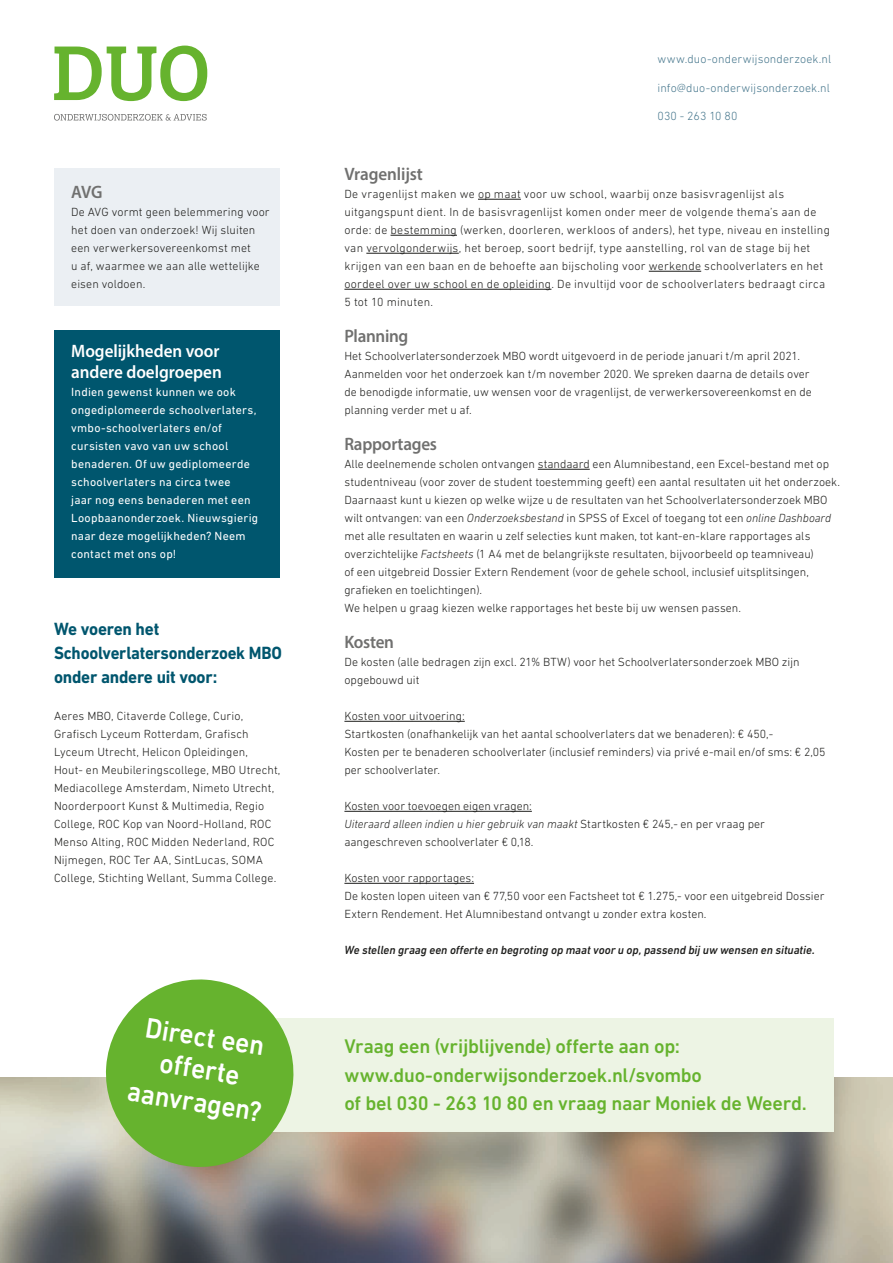
<style>
.page{position:relative;width:893px;height:1263px;background:#fff}
.page>*{position:absolute;margin:0;border:0;box-sizing:border-box;transform-origin:0 0}
.t1{font:500 28.95px/32.7px "DIN Next LT Pro";color:#fff;text-align:center;scale:.94 1}
.t2{font:500 20.1px/28.5px "DIN Next LT Pro";letter-spacing:-.015em;color:#66b32e}
.t3{font:700 18px/24px "DIN Next LT Pro";letter-spacing:-.015em;color:#00566e;scale:.95 1}
.t4{font:600 18px "Myriad Pro";letter-spacing:-.015em;color:#70706f;scale:.95 1}
.t5{font:600 18px/21px "Myriad Pro";letter-spacing:-.005em;color:#fff;scale:.95 1}
.t6{font:300 12px/18px "DIN Next LT Pro";letter-spacing:.005em;color:#1d1d1b}
.t7{font:12px/18px "DIN Next LT Pro";letter-spacing:.02em;color:#fff}
.t8{font:italic 500 12px "DIN Next LT Pro";color:#1d1d1b}
.t9{font:300 12px "DIN Next LT Pro";letter-spacing:.01em;color:#47778d}
.s1{font-family:"Myriad"}
.s2{font-style:italic}
</style>
<div class="page">
<hr style="left:478px;top:199px;width:43px;height:1px;background:#1d1d1b">
<hr style="left:391px;top:235px;width:66px;height:1px;background:#1d1d1b">
<hr style="left:366px;top:253px;width:93px;height:1px;background:#1d1d1b">
<hr style="left:649px;top:271px;width:52px;height:1px;background:#1d1d1b">
<hr style="left:344px;top:289px;width:207px;height:1px;background:#1d1d1b">
<hr style="left:538px;top:469px;width:52px;height:1px;background:#1d1d1b">
<hr style="left:344px;top:721px;width:121px;height:1px;background:#1d1d1b">
<hr style="left:344px;top:811px;width:188px;height:1px;background:#1d1d1b">
<hr style="left:344px;top:883px;width:130px;height:1px;background:#1d1d1b">
<img style="left:0;top:1078px;width:893px;height:185px">
<div style="left:169px;top:1018px;width:664px;height:113px;background:#edf4e4"></div>
<svg style="left:103px;top:979px;width:194px;height:191px;background:#84bd58"></svg>
<div style="left:54px;top:168px;width:226px;height:138px;background:#ebeff3"></div>
<div style="left:54px;top:330px;width:226px;height:247px;background:#00566e"></div>
<svg style="left:54px;top:114px;width:153px;height:7px"></svg>
<svg style="left:54px;top:46px;width:153px;height:55px"></svg>
<h3 class="t4" style="left:71px;top:181px;width:34px">AVG</h3>
<p class="t6" style="left:71px;top:203px;width:200px">De AVG vormt geen belemmering voor het doen van onderzoek! Wij sluiten een verwerkersovereenkomst met<br>u af, waarmee we aan alle wettelijke eisen voldoen.</p>
<h3 class="t5" style="left:71px;top:340px;width:160px">Mogelijkheden voor andere doelgroepen</h3>
<p class="t7" style="left:71px;top:383px;width:189px">Indien gewenst kunnen we ook ongediplomeerde schoolverlaters, vmbo-schoolverlaters en/of cursisten vavo van uw school benaderen. Of uw gediplomeerde schoolverlaters na circa twee<br>jaar nog eens benaderen met een<br>Loopbaanonderzoek. Nieuwsgierig naar deze mogelijkheden? Neem contact met ons op!</p>
<h3 class="t3" style="left:54px;top:617px;width:241px">We voeren het<br>Schoolverlatersonderzoek MBO onder andere uit voor:</h3>
<p class="t6" style="left:54px;top:707px;width:228px">Aeres MBO, Citaverde College, Curio, Grafisch Lyceum Rotterdam, Grafisch Lyceum Utrecht, Helicon Opleidingen,<br>Hout- en Meubileringscollege, MBO Utrecht, Mediacollege Amsterdam, Nimeto Utrecht, Noorderpoort Kunst &amp; Multimedia, Regio College, ROC Kop van Noord-Holland, ROC Menso Alting, ROC Midden Nederland, ROC Nijmegen, ROC Ter AA, SintLucas, SOMA College, Stichting Wellant, Summa College.</p>
<h1 class="t1" style="left:141px;top:1009px;width:146px;rotate:9deg">Direct een off erte aanvragen?</h1>
<p class="t9" style="left:657px;top:52px;width:175px">www.duo-onderwijsonderzoek.nl</p>
<p class="t9" style="left:657px;top:81px;width:174px">info<span class="s1">@</span>duo-onderwijsonderzoek.nl</p>
<p class="t9" style="left:657px;top:109px;width:81px">030 - 263 10 80</p>
<h3 class="t4" style="left:344px;top:163px;width:84px">Vragenlijst</h3>
<p class="t6" style="left:344px;top:185px;width:487px">De vragenlijst maken we op maat voor uw school, waarbij onze basisvragenlijst als uitgangspunt dient. In de basisvragenlijst komen onder meer de volgende thema’s aan de orde: de bestemming (werken, doorleren, werkloos of anders), het type, niveau en instelling van vervolgonderwijs, het beroep, soort bedrijf, type aanstelling, rol van de stage bij het krijgen van een baan en de behoefte aan bijscholing voor werkende schoolverlaters en het oordeel over uw school en de opleiding. De invultijd voor de schoolverlaters bedraagt circa 5 tot 10 minuten.</p>
<h3 class="t4" style="left:344px;top:325px;width:69px">Planning</h3>
<p class="t6" style="left:344px;top:347px;width:469px">Het Schoolverlatersonderzoek MBO wordt uitgevoerd in de periode januari t/m april 2021.<br>Aanmelden voor het onderzoek kan t/m november 2020. We spreken daarna de details over de benodigde informatie, uw wensen voor de vragenlijst, de verwerkersovereenkomst en de planning verder met u af.</p>
<h3 class="t4" style="left:344px;top:433px;width:99px">Rapportages</h3>
<p class="t6" style="left:344px;top:455px;width:497px">Alle deelnemende scholen ontvangen standaard een Alumnibestand, een Excel-bestand met op studentniveau (voor zover de student toestemming geeft) een aantal resultaten uit het onderzoek.<br>Daarnaast kunt u kiezen op welke wijze u de resultaten van het Schoolverlatersonderzoek MBO wilt ontvangen: van een <span class="s2">Onderzoeksbestand</span> in SPSS of Excel of toegang tot een <span class="s2">online Dashboard </span>met alle resultaten en waarin u zelf selecties kunt maken, tot kant-en-klare rapportages als overzichtelijke <span class="s2">Factsheets</span> (1 A4 met de belangrijkste resultaten, bijvoorbeeld op teamniveau)<br>of een uitgebreid Dossier Extern Rendement (voor de gehele school, inclusief uitsplitsingen, grafieken en toelichtingen).<br>We helpen u graag kiezen welke rapportages het beste bij uw wensen passen.</p>
<h3 class="t4" style="left:344px;top:631px;width:54px">Kosten</h3>
<p class="t6" style="left:344px;top:653px;width:457px">De kosten (alle bedragen zijn excl. 21% BTW) voor het Schoolverlatersonderzoek MBO zijn opgebouwd uit</p>
<p class="t6" style="left:344px;top:707px;width:483px">Kosten voor uitvoering:<br>Startkosten (onafhankelijk van het aantal schoolverlaters dat we benaderen): € 450,-<br>Kosten per te benaderen schoolverlater (inclusief reminders) via privé e-mail en/of sms: € 2,05 per schoolverlater.</p>
<p class="t6" style="left:344px;top:797px;width:422px">Kosten voor toevoegen eigen vragen:<br><span class="s2">Uiteraard alleen indien u hier gebruik van maakt</span> Startkosten € 245,- en per vraag per aangeschreven schoolverlater € 0,18.</p>
<p class="t6" style="left:344px;top:869px;width:482px">Kosten voor rapportages:<br>De kosten lopen uiteen van € 77,50 voor een Factsheet tot € 1.275,- voor een uitgebreid Dossier<br>Extern Rendement. Het Alumnibestand ontvangt u zonder extra kosten.</p>
<p class="t8" style="left:344px;top:943px;width:472px">We stellen graag een offerte en begroting op maat voor u op, passend bij uw wensen en situatie.</p>
<h2 class="t2" style="left:344px;top:1032px;width:464px">Vraag een (vrijblijvende) offerte aan op: www.duo-onderwijsonderzoek.nl/svombo<br>of bel 030 - 263 10 80 en vraag naar Moniek de Weerd.</h2>
</div>
